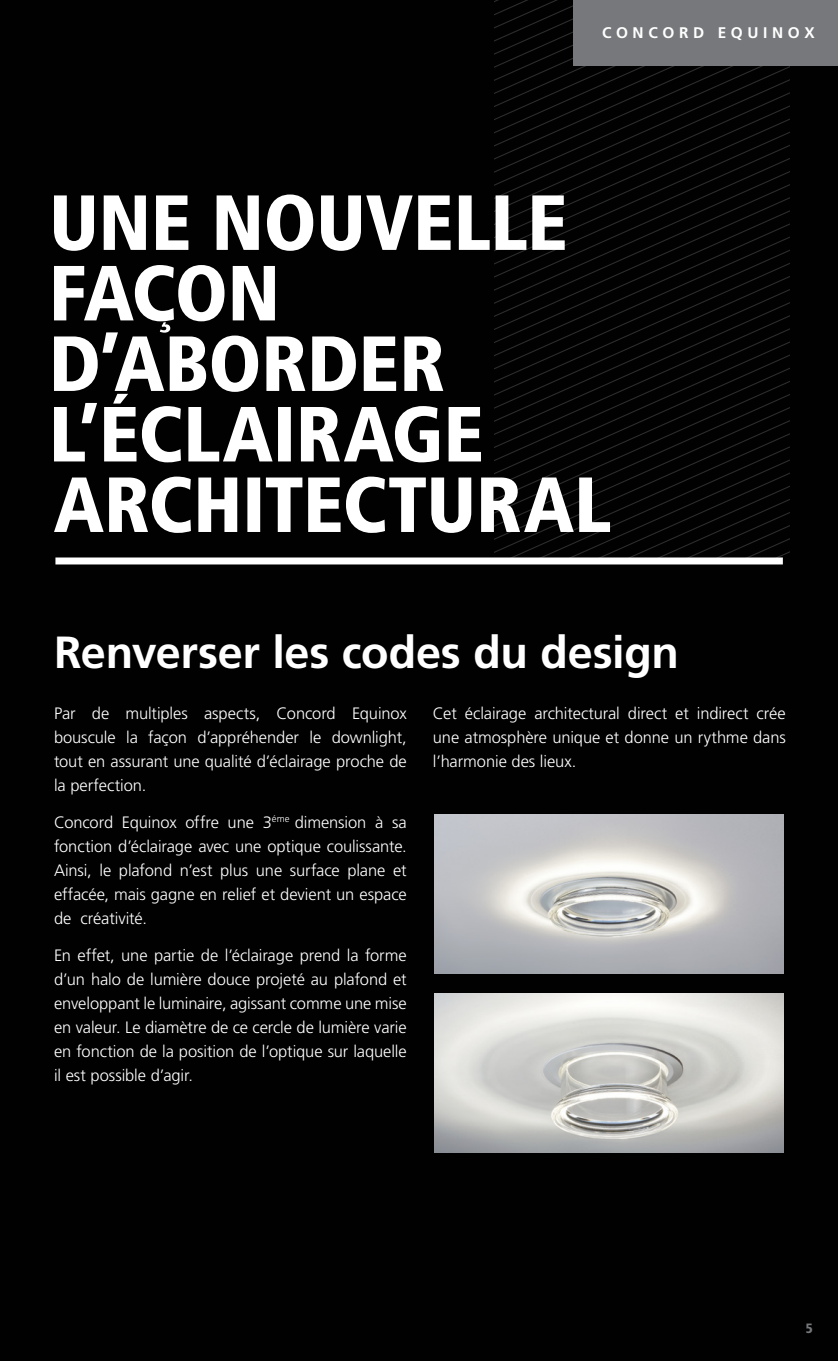
<style>
.page{position:relative;width:838px;height:1361px;background:#010101}
.page>*{position:absolute;margin:0;border:0;box-sizing:border-box;transform-origin:0 0}
.t1{font:700 45px "Frutiger";letter-spacing:-.01em;color:#fff}
.t2{font:300 16.5px/24px "Frutiger";letter-spacing:-.005em;color:#fff;text-align:justify}
.t3{font:700 15.45px "Frutiger LT Std";letter-spacing:.3em;color:#fff}
.t4{font:900 condensed 13.5px "Frutiger";color:#76787b}
</style>
<div class="page">
<svg style="left:494px;top:0;width:295px;height:557px"></svg>
<img style="left:435px;top:814px;width:349px;height:159px">
<img style="left:435px;top:993px;width:349px;height:159px">
<div style="left:573px;top:0;width:265px;height:66px;background:#76787b"></div>
<div style="left:55px;top:557px;width:728px;height:7px;background:#fff"></div>
<svg style="left:54px;top:194px;width:510px;height:57px"></svg>
<svg style="left:54px;top:476px;width:556px;height:57px"></svg>
<svg style="left:54px;top:265px;width:427px;height:197px"></svg>
<p class="t3" style="left:602px;top:24px;width:214px">CONCORD EQUINOX</p>
<p class="t1" style="left:54px;top:625px;width:626px">Renverser les codes du design</p>
<p class="t2" style="left:54px;top:701px;width:354px">Par de multiples aspects, Concord Equinox bouscule la façon d’appréhender le downlight, tout en assurant une qualité d’éclairage proche de la perfection.</p>
<p class="t2" style="left:54px;top:810px;width:354px">Concord Equinox offre une 3<sup>éme</sup> dimension à sa fonction d’éclairage avec une optique coulissante.<br>Ainsi, le plafond n’est plus une surface plane et effacée, mais gagne en relief et devient un espace de créativité.</p>
<p class="t2" style="left:54px;top:943px;width:354px">En effet, une partie de l’éclairage prend la forme d’un halo de lumière douce projeté au plafond et enveloppant le luminaire, agissant comme une mise en valeur. Le diamètre de ce cercle de lumière varie en fonction de la position de l’optique sur laquelle il est possible d’agir.</p>
<p class="t2" style="left:433px;top:701px;width:354px">Cet éclairage architectural direct et indirect crée une atmosphère unique et donne un rythme dans l’harmonie des lieux.</p>
<p class="t4" style="left:806px;top:1320px;width:9px">5</p>
</div>
